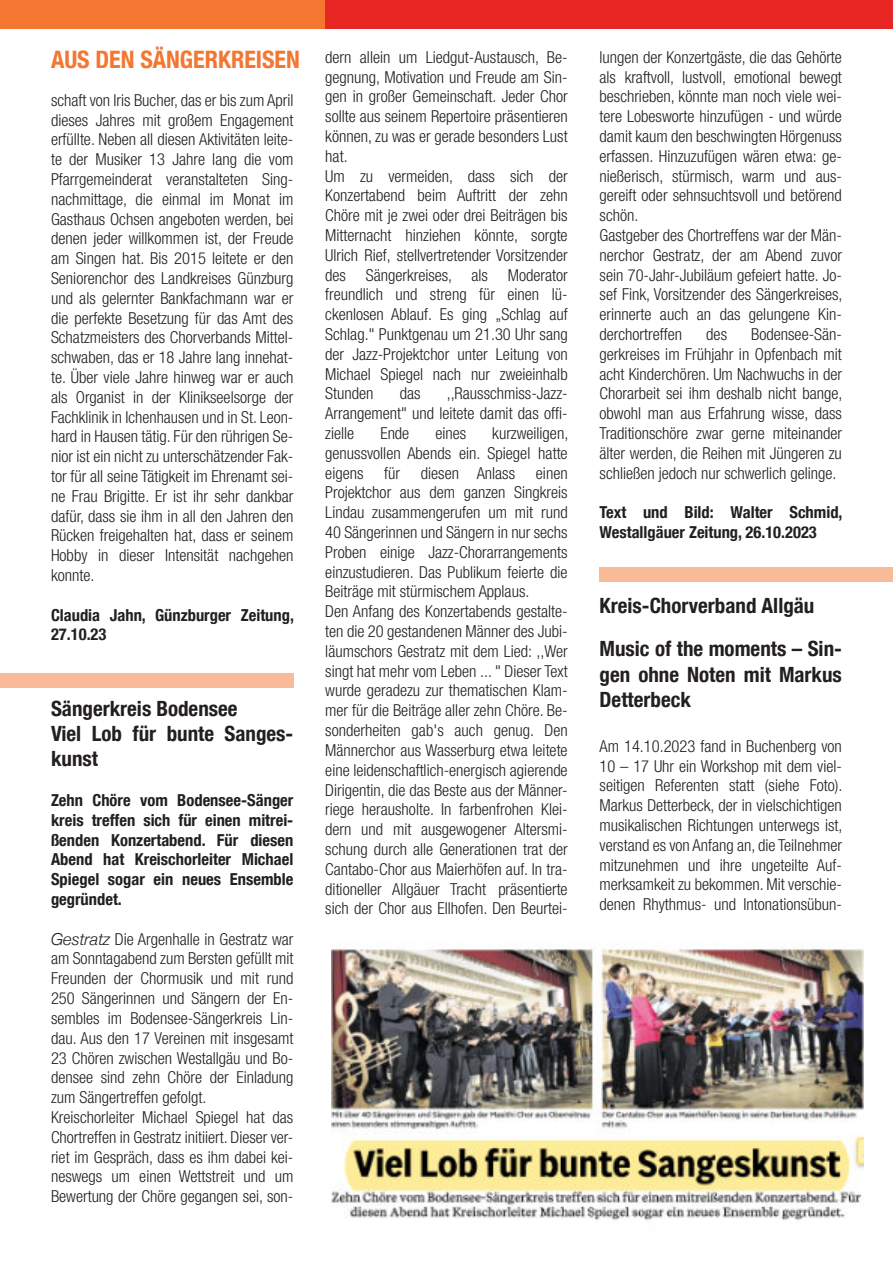
<style>
.page{position:relative;width:893px;height:1263px;background:#fff}
.page>*{position:absolute;margin:0;border:0;box-sizing:border-box;transform-origin:0 0}
.t1{font:700 condensed 24px "Helvetica Neue LT Com";color:#f47630}
.t2{font:700 condensed 21px/25.2px "Helvetica Neue LT Com";color:#231f20}
.t3{font:300 condensed 16.5px/19.8px "Helvetica Neue LT Com";color:#231f20;text-align:justify}
.t4{font:700 condensed 16.5px/19.8px "Helvetica Neue LT Com";color:#231f20}
.s1{font-family:"Helvetica Neue";font-style:italic;font-stretch:normal}
</style>
<div class="page">
<div style="left:0;top:0;width:325px;height:29px;background:#f47630"></div>
<div style="left:325px;top:0;width:568px;height:29px;background:#e82724"></div>
<div style="left:0;top:673px;width:293px;height:14px;background:#f9ba97"></div>
<div style="left:600px;top:567px;width:293px;height:15px;background:#f9ba97"></div>
<img style="left:331px;top:947px;width:532px;height:274px">
<h1 class="t1" style="left:51px;top:51px;width:250px">AUS DEN SÄNGERKREISEN</h1>
<p class="t3" style="left:600px;top:49px;width:244px;text-align:left">lungen der Konzertgäste, die das Gehörte als kraftvoll, lustvoll, emotional bewegt beschrieben, könnte man noch viele wei&shy;tere Lobesworte hinzufügen - und würde damit kaum den beschwingten Hörgenuss erfassen. Hinzuzufügen wären etwa: ge&shy;nießerisch, stürmisch, warm und aus&shy;gereift oder sehnsuchtsvoll und betörend schön.<br>Gastgeber des Chortreffens war der Män&shy;nerchor Gestratz, der am Abend zuvor sein 70-Jahr-Jubiläum gefeiert hatte. Jo&shy;sef Fink, Vorsitzender des Sängerkreises, erinnerte auch an das gelungene Kin&shy;derchortreffen</p>
<p class="t3" style="left:325px;top:49px;width:244px;text-align:left">dern allein um Liedgut-Austausch, Be&shy;gegnung, Motivation und Freude am Sin&shy;gen in großer Gemeinschaft. Jeder Chor sollte aus seinem Repertoire präsentieren können, zu was er gerade besonders Lust hat.<br>Um zu vermeiden, dass sich der Konzertabend beim Auftritt der zehn Chöre mit je zwei oder drei Beiträgen bis Mitternacht hinziehen könnte, sorgte Ulrich Rief, stellvertretender Vorsitzender des Sängerkreises, als Moderator freundlich und streng für einen lü&shy;ckenlosen Ablauf. Es ging „Schlag auf Schlag." Punktgenau um 21.30 Uhr sang der Jazz-Projektchor unter Leitung von Michael Spiegel nach nur zweieinhalb Stunden</p>
<p class="t3" style="left:51px;top:92px;width:244px">schaft von Iris Bucher, das er bis zum April dieses Jahres mit großem Engagement erfüllte. Neben all diesen Aktivitäten leite&shy;te der Musiker 13 Jahre lang die vom Pfarrgemeinderat veranstalteten Sing&shy;nachmittage, die einmal im Monat im Gasthaus Ochsen angeboten werden, bei denen jeder willkommen ist, der Freude am Singen hat. Bis 2015 leitete er den Seniorenchor des Landkreises Günzburg und als gelernter Bankfachmann war er die perfekte Besetzung für das Amt des Schatzmeisters des Chorverbands Mittel&shy;schwaben, das er 18 Jahre lang innehat&shy;te. Über viele Jahre hinweg war er auch als Organist in der Klinikseelsorge der Fachklinik in Ichenhausen und in St. Leon&shy;hard in Hausen tätig. Für den rührigen Se&shy;nior ist ein nicht zu unterschätzender Fak&shy;tor für all seine Tätigkeit im Ehrenamt sei&shy;ne Frau Brigitte. Er ist ihr sehr dankbar dafür, dass sie ihm in all den Jahren den Rücken freigehalten hat, dass er seinem Hobby in dieser Intensität nachgehen konnte.</p>
<p class="t4" style="left:51px;top:607px;width:244px">Claudia Jahn, Günzburger Zeitung,<br>27.10.23</p>
<p class="t3" style="left:600px;top:327px;width:244px;text-indent:152px">Bodensee-Sän&shy;gerkreises im Frühjahr in Opfenbach mit acht Kinderchören. Um Nachwuchs in der Chorarbeit sei ihm deshalb nicht bange, obwohl man aus Erfahrung wisse, dass Traditionschöre zwar gerne miteinander älter werden, die Reihen mit Jüngeren zu schließen jedoch nur schwerlich gelinge.</p>
<p class="t4" style="left:600px;top:505px;width:244px">Text und Bild: Walter Schmid,<br>Westallgäuer Zeitung, 26.10.2023</p>
<p class="t3" style="left:706px;top:327px;width:22px">des</p>
<p class="t3" style="left:325px;top:386px;width:244px;text-indent:121px">,,Rausschmiss-Jazz-Arrangement" und leitete damit das offi&shy;zielle</p>
<p class="t3" style="left:400px;top:386px;width:22px">das</p>
<p class="t3" style="left:325px;top:426px;width:244px;text-indent:167px">kurzweiligen, genussvollen Abends ein. Spiegel hatte eigens</p>
<p class="t3" style="left:380px;top:426px;width:31px">Ende</p>
<p class="t3" style="left:435px;top:426px;width:32px">eines</p>
<p class="t3" style="left:384px;top:465px;width:17px">für</p>
<p class="t3" style="left:421px;top:465px;width:96px">diesen Anlass</p>
<p class="t3" style="left:325px;top:465px;width:244px;text-align:left;text-indent:211px">einen Projektchor aus dem ganzen Singkreis Lindau zusammengerufen um mit rund 40 Sängerinnen und Sängern in nur sechs Proben einige Jazz-Chorarrangements einzustudieren. Das Publikum feierte die Beiträge mit stürmischem Applaus.<br>Den Anfang des Konzertabends gestalte&shy;ten die 20 gestandenen Männer des Jubi&shy;läumschors Gestratz mit dem Lied: ,,Wer singt hat mehr vom Leben ... " Dieser Text wurde geradezu zur thematischen Klam&shy;mer für die Beiträge aller zehn Chöre. Be&shy;sonderheiten gab's auch genug. Den Männerchor aus Wasserburg etwa leitete eine leidenschaftlich-energisch agierende Dirigentin, die das Beste aus der Männer&shy;riege herausholte. In farbenfrohen Klei&shy;dern und mit ausgewogener Altersmi&shy;schung durch alle Generationen trat der Cantabo-Chor aus Maierhöfen auf. In tra&shy;ditioneller Allgäuer Tracht präsentierte sich der Chor aus Ellhofen. Den Beurtei-</p>
<p class="t2" style="left:600px;top:595px;width:216px">Kreis-Chorverband Allgäu</p>
<p class="t2" style="left:600px;top:639px;width:244px;text-align:justify">Music of the moments – Sin&shy;gen ohne Noten mit Markus Detterbeck</p>
<p class="t2" style="left:51px;top:699px;width:244px">Sängerkreis Bodensee<br>Viel Lob für bunte Sanges&shy;kunst</p>
<p class="t4" style="left:51px;top:793px;width:244px;text-align:justify">Zehn Chöre vom Bodensee-Sänger kreis treffen sich für einen mitrei&shy;ßenden Konzertabend. Für diesen Abend hat Kreischorleiter Michael Spiegel sogar ein neues Ensemble gegründet.</p>
<p class="t3" style="left:51px;top:931px;width:244px;text-align:left"><span class="s1">Gestratz</span> Die Argenhalle in Gestratz war am Sonntagabend zum Bersten gefüllt mit Freunden der Chormusik und mit rund 250 Sängerinnen und Sängern der En&shy;sembles im Bodensee-Sängerkreis Lin&shy;dau. Aus den 17 Vereinen mit insgesamt 23 Chören zwischen Westallgäu und Bo&shy;densee sind zehn Chöre der Einladung zum Sängertreffen gefolgt.<br>Kreischorleiter Michael Spiegel hat das Chortreffen in Gestratz initiiert. Dieser ver&shy;riet im Gespräch, dass es ihm dabei kei&shy;neswegs um einen Wettstreit und um Bewertung der Chöre gegangen sei, son-</p>
<p class="t3" style="left:600px;top:738px;width:244px">Am 14.10.2023 fand in Buchenberg von 10 – 17 Uhr ein Workshop mit dem viel&shy;seitigen Referenten statt (siehe Foto).<br>Markus Detterbeck, der in vielschichtigen musikalischen Richtungen unterwegs ist, verstand es von Anfang an, die Teilnehmer mitzunehmen und ihre ungeteilte Auf&shy;merksamkeit zu bekommen. Mit verschie&shy;denen Rhythmus- und Intonationsübun-</p>
</div>
